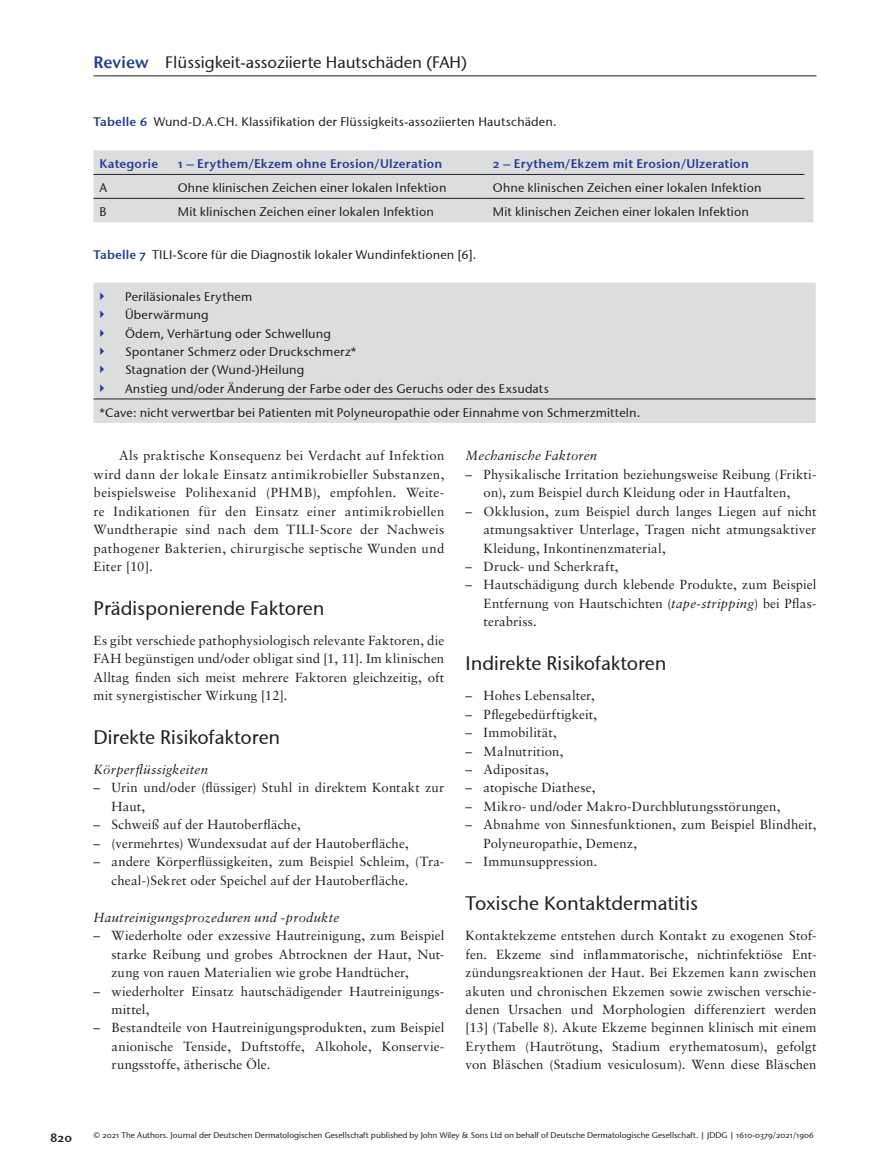
<style>
.page{position:relative;width:893px;height:1174px;background:#fff}
.page>*{position:absolute;margin:0;border:0;box-sizing:border-box;transform-origin:0 0}
.t1{font:19.5px "Stone Sans OSITCTT Medium";color:#231f20}
.t2{font:16.5px "Stone Sans OSITCTT Medium";color:#231f20}
.t3{font:13.2px/18.5px "Sabon";letter-spacing:.01em;color:#231f20;text-align:justify}
.t4{font:italic 13.2px "Sabon";letter-spacing:.02em;color:#231f20}
.t5{font:12.45px/18.5px "Stone Sans OSITCTT Medium";letter-spacing:.015em;color:#231f20}
.t6{font:12.45px "Stone Sans Sem OSITCTT Semi";letter-spacing:.015em;color:#224092}
.t7{font:12.45px "Stone Sans Sem OSITCTT Semi";color:#231f20}
.t8{font:8.25px "Stone Sans OSITCTT Medium";color:#231f20}
.s1{font-family:"Stone Sans ITC Semi";color:#224092}
.s2{font-family:"Stone Sans Sem OSITCTT Semi";color:#224092}
.s3{font-style:italic}
</style>
<div class="page">
<hr style="left:94px;top:76px;width:722px;height:1px;background:#231f20">
<div style="left:94px;top:150px;width:719px;height:72px;background:#dcdddf"></div>
<hr style="left:94px;top:174px;width:78px;height:1px;background:#231f20">
<hr style="left:172px;top:174px;width:315px;height:1px;background:#231f20">
<hr style="left:487px;top:174px;width:317px;height:1px;background:#231f20">
<hr style="left:94px;top:198px;width:78px;height:1px;background:#231f20">
<hr style="left:172px;top:198px;width:315px;height:1px;background:#231f20">
<hr style="left:487px;top:198px;width:317px;height:1px;background:#231f20">
<div style="left:94px;top:283px;width:722px;height:140px;background:#dcdddf"></div>
<hr style="left:94px;top:398px;width:713px;height:1px;background:#231f20">
<svg style="left:100px;top:292px;width:16px;height:8px"></svg>
<svg style="left:100px;top:310px;width:16px;height:9px"></svg>
<svg style="left:100px;top:329px;width:16px;height:8px"></svg>
<svg style="left:100px;top:347px;width:16px;height:9px"></svg>
<svg style="left:100px;top:366px;width:16px;height:8px"></svg>
<svg style="left:100px;top:384px;width:16px;height:9px"></svg>
<p class="t2" style="left:94px;top:52px;width:375px"><span class="s1">Review</span> Flüssigkeit-assoziierte Hautschäden (FAH)</p>
<p class="t5" style="left:94px;top:113px;width:465px"><span class="s2">Tabelle 6</span> Wund-D.A.CH. Klassifikation der Flüssigkeits-assoziierten Hautschäden.</p>
<p class="t6" style="left:100px;top:156px;width:60px">Kategorie</p>
<p class="t6" style="left:178px;top:156px;width:266px">1 – Erythem/Ekzem ohne Erosion/Ulzeration</p>
<p class="t6" style="left:493px;top:156px;width:257px">2 – Erythem/Ekzem mit Erosion/Ulzeration</p>
<p class="t5" style="left:100px;top:179px;width:9px">A</p>
<p class="t5" style="left:178px;top:179px;width:270px">Ohne klinischen Zeichen einer lokalen Infektion</p>
<p class="t5" style="left:493px;top:179px;width:270px">Ohne klinischen Zeichen einer lokalen Infektion</p>
<p class="t5" style="left:100px;top:203px;width:9px">B</p>
<p class="t5" style="left:178px;top:203px;width:258px">Mit klinischen Zeichen einer lokalen Infektion</p>
<p class="t5" style="left:493px;top:203px;width:258px">Mit klinischen Zeichen einer lokalen Infektion</p>
<p class="t5" style="left:94px;top:245px;width:384px"><span class="s2">Tabelle 7</span> TILI-Score für die Diagnostik lokaler Wundinfektionen [6].</p>
<p class="t5" style="left:125px;top:287px;width:425px">Periläsionales Erythem<br>Überwärmung<br>Ödem, Verhärtung oder Schwellung<br>Spontaner Schmerz oder Druckschmerz*<br>Stagnation der (Wund-)Heilung<br>Anstieg und/oder Änderung der Farbe oder des Geruchs oder des Exsudats</p>
<p class="t5" style="left:100px;top:403px;width:542px">*Cave: nicht verwertbar bei Patienten mit Polyneuropathie oder Einnahme von Schmerzmitteln.</p>
<p class="t3" style="left:94px;top:446px;width:352px;text-indent:26px">Als praktische Konsequenz bei Verdacht auf Infektion wird dann der lokale Einsatz antimikrobieller Substanzen, beispielsweise Polihexanid (PHMB), empfohlen. Weite&shy;re Indikationen für den Einsatz einer antimikrobiellen Wundtherapie sind nach dem TILI-Score der Nachweis pathogener Bakterien, chirurgische septische Wunden und Eiter [10].</p>
<h1 class="t1" style="left:94px;top:596px;width:232px">Prädisponierende Faktoren</h1>
<p class="t3" style="left:94px;top:631px;width:352px">Es gibt verschiede pathophysiologisch relevante Faktoren, die FAH begünstigen und/oder obligat sind [1, 11]. Im klinischen Alltag finden sich meist mehrere Faktoren gleichzeitig, oft mit synergistischer Wirkung [12].</p>
<h1 class="t1" style="left:94px;top:725px;width:188px">Direkte Risikofaktoren</h1>
<p class="t4" style="left:94px;top:761px;width:116px">Körperflüssigkeiten</p>
<p class="t3" style="left:112px;top:778px;width:334px;text-indent:-18px">– Urin und/oder (flüssiger) Stuhl in direktem Kontakt zur<br>Haut,</p>
<p class="t3" style="left:94px;top:815px;width:209px">– Schweiß auf der Hautoberfläche,</p>
<p class="t3" style="left:94px;top:834px;width:317px">– (vermehrtes) Wundexsudat auf der Hautoberfläche,</p>
<p class="t3" style="left:112px;top:852px;width:334px;text-indent:-18px">– andere Körperflüssigkeiten, zum Beispiel Schleim, (Tra&shy;cheal-)Sekret oder Speichel auf der Hautoberfläche.</p>
<p class="t4" style="left:94px;top:909px;width:247px">Hautreinigungsprozeduren und -produkte</p>
<p class="t3" style="left:112px;top:926px;width:334px;text-indent:-18px">– Wiederholte oder exzessive Hautreinigung, zum Beispiel starke Reibung und grobes Abtrocknen der Haut, Nut&shy;zung von rauen Materialien wie grobe Handtücher,</p>
<p class="t3" style="left:112px;top:981px;width:334px;text-indent:-18px">– wiederholter Einsatz hautschädigender Hautreinigungs&shy;mittel,</p>
<p class="t3" style="left:112px;top:1018px;width:334px;text-indent:-18px">– Bestandteile von Hautreinigungsprodukten, zum Beispiel anionische Tenside, Duftstoffe, Alkohole, Konservie&shy;rungsstoffe, ätherische Öle.</p>
<p class="t4" style="left:466px;top:448px;width:133px">Mechanische Faktoren</p>
<p class="t3" style="left:484px;top:465px;width:334px;text-indent:-18px">– Physikalische Irritation beziehungsweise Reibung (Frikti&shy;on), zum Beispiel durch Kleidung oder in Hautfalten,</p>
<p class="t3" style="left:484px;top:501px;width:334px;text-indent:-18px">– Okklusion, zum Beispiel durch langes Liegen auf nicht atmungsaktiver Unterlage, Tragen nicht atmungsaktiver Kleidung, Inkontinenzmaterial,</p>
<p class="t3" style="left:466px;top:557px;width:154px">– Druck- und Scherkraft,</p>
<p class="t3" style="left:484px;top:575px;width:334px;text-indent:-18px">– Hautschädigung durch klebende Produkte, zum Beispiel Entfernung von Hautschichten (<span class="s3">tape-stripping</span>) bei Pflas&shy;terabriss.</p>
<h1 class="t1" style="left:466px;top:651px;width:203px">Indirekte Risikofaktoren</h1>
<p class="t3" style="left:466px;top:686px;width:131px">– Hohes Lebensalter,</p>
<p class="t3" style="left:466px;top:704px;width:133px">– Pflegebedürftigkeit,</p>
<p class="t3" style="left:466px;top:723px;width:93px">– Immobilität,</p>
<p class="t3" style="left:466px;top:741px;width:99px">– Malnutrition,</p>
<p class="t3" style="left:466px;top:760px;width:85px">– Adipositas,</p>
<p class="t3" style="left:466px;top:778px;width:131px">– atopische Diathese,</p>
<p class="t3" style="left:466px;top:797px;width:316px">– Mikro- und/oder Makro-Durchblutungsstörungen,</p>
<p class="t3" style="left:484px;top:815px;width:334px;text-indent:-18px">– Abnahme von Sinnesfunktionen, zum Beispiel Blindheit,<br>Polyneuropathie, Demenz,</p>
<p class="t3" style="left:466px;top:852px;width:133px">– Immunsuppression.</p>
<h1 class="t1" style="left:466px;top:891px;width:234px">Toxische Kontaktdermatitis</h1>
<p class="t3" style="left:466px;top:926px;width:352px">Kontaktekzeme entstehen durch Kontakt zu exogenen Stof&shy;fen. Ekzeme sind inflammatorische, nichtinfektiöse Ent&shy;zündungsreaktionen der Haut. Bei Ekzemen kann zwischen akuten und chronischen Ekzemen sowie zwischen verschie&shy;denen Ursachen und Morphologien differenziert werden [13] (Tabelle 8). Akute Ekzeme beginnen klinisch mit einem Erythem (Hautrötung, Stadium erythematosum), gefolgt von Bläschen (Stadium vesiculosum). Wenn diese Bläschen</p>
<p class="t7" style="left:50px;top:1130px;width:24px">820</p>
<p class="t8" style="left:94px;top:1130px;width:722px">© 2021 The Authors. Journal der Deutschen Dermatologischen Gesellschaft published by John Wiley &amp; Sons Ltd on behalf of Deutsche Dermatologische Gesellschaft. | JDDG | 1610-0379/2021/1906</p>
</div>
